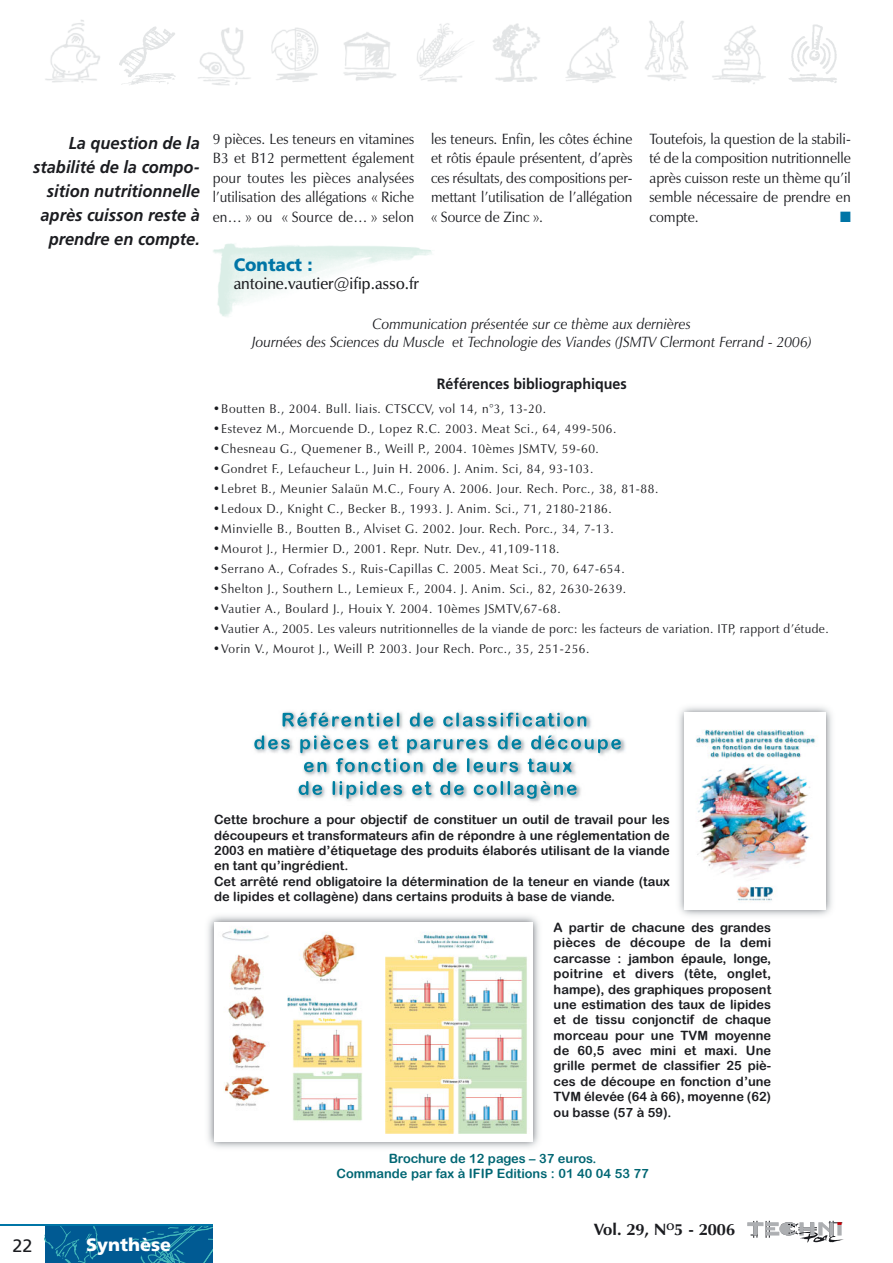
<style>
.page{position:relative;width:893px;height:1263px;background:#fff}
.page>*{position:absolute;margin:0;border:0;box-sizing:border-box;transform-origin:0 0}
.t1{font:900 18px "Frutiger";color:#fff}
.t2{font:900 18px "Frutiger";color:#0075a6;scale:.95 1}
.t3{font:18px "Frutiger";color:#1b1c20}
.t4{font:italic 700 17.25px/24px "Frutiger";color:#1b1c20;text-align:right;scale:.95 1}
.t5{font:600 16.5px "Zapf Humanist 601 BT";color:#1b1c20;scale:.95 1}
.t6{font:700 16.5px "Zapf Humanist 601 BT";color:#1b1c20}
.t7{font:15px/19.5px "Zapf Humanist 601 BT";color:#1b1c20;text-align:justify;scale:.93 1}
.t8{font:15px/19.5px "Zapf Humanist 601 BT";color:#1b1c20;text-align:justify;scale:.95 1}
.t9{font:italic 15px/18px "Zapf Humanist 601 BT";color:#1b1c20;text-align:center;scale:.95 1}
.t10{font:700 15px "Frutiger";color:#1b1c20;scale:.95 1}
.t11{font:15px "Zapf Dingbats ITC";color:#0075a6;scale:.95 1}
.t12{font:12.9px/15.5px "Arial Rounded MT Bold";color:#1b1c20}
.t13{font:12.9px/15.5px "Arial Rounded MT Bold";color:#006673;text-align:center}
.t14{font:12.75px "Zapf Humanist 601 BT";letter-spacing:.05em;color:#1b1c20}
.t15{font:12.75px "Zapf Humanist 601 BT";letter-spacing:.03em;color:#1b1c20}
</style>
<div class="page">
<img style="left:45px;top:20px;width:55px;height:63px">
<img style="left:119px;top:26px;width:57px;height:59px">
<img style="left:198px;top:27px;width:53px;height:59px">
<img style="left:344px;top:32px;width:52px;height:49px">
<img style="left:417px;top:23px;width:57px;height:59px">
<img style="left:493px;top:23px;width:47px;height:59px">
<img style="left:645px;top:21px;width:43px;height:60px">
<img style="left:712px;top:26px;width:54px;height:58px">
<img style="left:788px;top:24px;width:49px;height:59px">
<img style="left:271px;top:27px;width:48px;height:55px">
<img style="left:565px;top:26px;width:54px;height:57px">
<div style="left:747px;top:1223px;width:16px;height:3px;background:#adafb2;border:1px solid #adafb2"></div>
<svg style="left:750px;top:1220px;width:94px;height:22px"></svg>
<hr style="left:810px;top:1223px;width:4px;height:12px;background:#adafb2">
<div style="left:45px;top:1225px;width:168px;height:38px;background:#005a93"></div>
<svg style="left:45px;top:1226px;width:54px;height:37px"></svg>
<svg style="left:131px;top:1226px;width:82px;height:37px"></svg>
<hr style="left:0;top:1225px;width:213px;height:1px;background:#0075a6">
<img style="left:253px;top:711px;width:373px;height:91px">
<svg style="left:282px;top:713px;width:117px;height:14px"></svg>
<svg style="left:410px;top:713px;width:23px;height:14px"></svg>
<svg style="left:443px;top:713px;width:143px;height:14px"></svg>
<svg style="left:254px;top:735px;width:36px;height:14px"></svg>
<svg style="left:531px;top:735px;width:89px;height:18px"></svg>
<svg style="left:300px;top:735px;width:221px;height:37px"></svg>
<svg style="left:527px;top:759px;width:44px;height:13px"></svg>
<svg style="left:298px;top:781px;width:24px;height:14px"></svg>
<svg style="left:332px;top:781px;width:70px;height:18px"></svg>
<svg style="left:412px;top:781px;width:19px;height:14px"></svg>
<svg style="left:440px;top:781px;width:23px;height:14px"></svg>
<svg style="left:474px;top:781px;width:102px;height:18px"></svg>
<img style="left:213px;top:243px;width:219px;height:74px">
<img style="left:679px;top:707px;width:153px;height:209px">
<img style="left:685px;top:713px;width:140px;height:196px">
<img style="left:208px;top:916px;width:331px;height:232px">
<img style="left:214px;top:922px;width:318px;height:220px">
<h2 class="t4" style="left:33px;top:133px;width:177px">La question de la stabilité de la compo&shy;sition nutritionnelle après cuisson reste à prendre en compte.</h2>
<p class="t7" style="left:213px;top:130px;width:218px">9 pièces. Les teneurs en vitamines B3 et B12 permettent également pour toutes les pièces analysées l’utilisation des allégations « Riche en… » ou « Source de… » selon</p>
<p class="t7" style="left:431px;top:130px;width:218px">les teneurs. Enfin, les côtes échine et rôtis épaule présentent, d’après ces résultats, des compositions per&shy;mettant l’utilisation de l’allégation « Source de Zinc ».</p>
<p class="t8" style="left:649px;top:130px;width:213px">Toutefois, la question de la stabili&shy;té de la composition nutritionnelle après cuisson reste un thème qu’il semble nécessaire de prendre en compte.</p>
<p class="t11" style="left:840px;top:209px;width:13px">■</p>
<h1 class="t2" style="left:234px;top:258px;width:85px">Contact :</h1>
<p class="t5" style="left:234px;top:277px;width:197px">antoine.vautier@ifip.asso.fr</p>
<p class="t9" style="left:252px;top:317px;width:591px">Communication présentée sur ce thème aux dernières<br>Journées des Sciences du Muscle et Technologie des Viandes (JSMTV Clermont Ferrand - 2006)</p>
<p class="t10" style="left:437px;top:377px;width:201px">Références bibliographiques</p>
<p class="t14" style="left:213px;top:403px;width:335px">•Boutten B., 2004. Bull. liais. CTSCCV, vol 14, n°3, 13-20.</p>
<p class="t14" style="left:213px;top:423px;width:405px">•Estevez M., Morcuende D., Lopez R.C. 2003. Meat Sci., 64, 499-506.</p>
<p class="t14" style="left:213px;top:443px;width:387px">•Chesneau G., Quemener B., Weill P., 2004. 10èmes JSMTV, 59-60.</p>
<p class="t14" style="left:213px;top:463px;width:382px">•Gondret F., Lefaucheur L., Juin H. 2006. J. Anim. Sci, 84, 93-103.</p>
<p class="t14" style="left:213px;top:483px;width:447px">•Lebret B., Meunier Salaün M.C., Foury A. 2006. Jour. Rech. Porc., 38, 81-88.</p>
<p class="t14" style="left:213px;top:503px;width:400px">•Ledoux D., Knight C., Becker B., 1993. J. Anim. Sci., 71, 2180-2186.</p>
<p class="t14" style="left:213px;top:523px;width:402px">•Minvielle B., Boutten B., Alviset G. 2002. Jour. Rech. Porc., 34, 7-13.</p>
<p class="t14" style="left:213px;top:543px;width:348px">•Mourot J., Hermier D., 2001. Repr. Nutr. Dev., 41,109-118.</p>
<p class="t14" style="left:213px;top:563px;width:413px">•Serrano A., Cofrades S., Ruis-Capillas C. 2005. Meat Sci., 70, 647-654.</p>
<p class="t14" style="left:213px;top:583px;width:415px">•Shelton J., Southern L., Lemieux F., 2004. J. Anim. Sci., 82, 2630-2639.</p>
<p class="t14" style="left:213px;top:603px;width:349px">•Vautier A., Boulard J., Houix Y. 2004. 10èmes JSMTV,67-68.</p>
<p class="t15" style="left:213px;top:623px;width:617px">•Vautier A., 2005. Les valeurs nutritionnelles de la viande de porc: les facteurs de variation. ITP, rapport d’étude.</p>
<p class="t14" style="left:213px;top:643px;width:378px">•Vorin V., Mourot J., Weill P. 2003. Jour Rech. Porc., 35, 251-256.</p>
<h1 class="t3" style="left:12px;top:1238px;width:22px">22</h1>
<h1 class="t1" style="left:86px;top:1237px;width:86px">Synthèse</h1>
<p class="t12" style="left:214px;top:812px;width:457px">Cette brochure a pour objectif de constituer un outil de travail pour les découpeurs et transformateurs afin de répondre à une réglementation de 2003 en matière d’étiquetage des produits élaborés utilisant de la viande en tant qu’ingrédient.<br>Cet arrêté rend obligatoire la détermination de la teneur en viande (taux de lipides et collagène) dans certains produits à base de viande.</p>
<p class="t12" style="left:553px;top:919px;width:219px;text-align:justify">A partir de chacune des grandes pièces de découpe de la demi carcasse : jambon épaule, longe, poitrine et divers (tête, onglet, hampe), des graphiques proposent une estimation des taux de lipides et de tissu conjonctif de chaque morceau pour une TVM moyenne de 60,5 avec mini et maxi. Une grille permet de classifier 25 piè&shy;ces de découpe en fonction d’une TVM élevée (64 à 66), moyenne (62) ou basse (57 à 59).</p>
<p class="t13" style="left:336px;top:1150px;width:314px">Brochure de 12 pages – 37 euros.<br>Commande par fax à IFIP Editions : 01 40 04 53 77</p>
<p class="t6" style="left:594px;top:1223px;width:142px">Vol. 29, N<sup>O</sup>5 - 2006</p>
</div>
